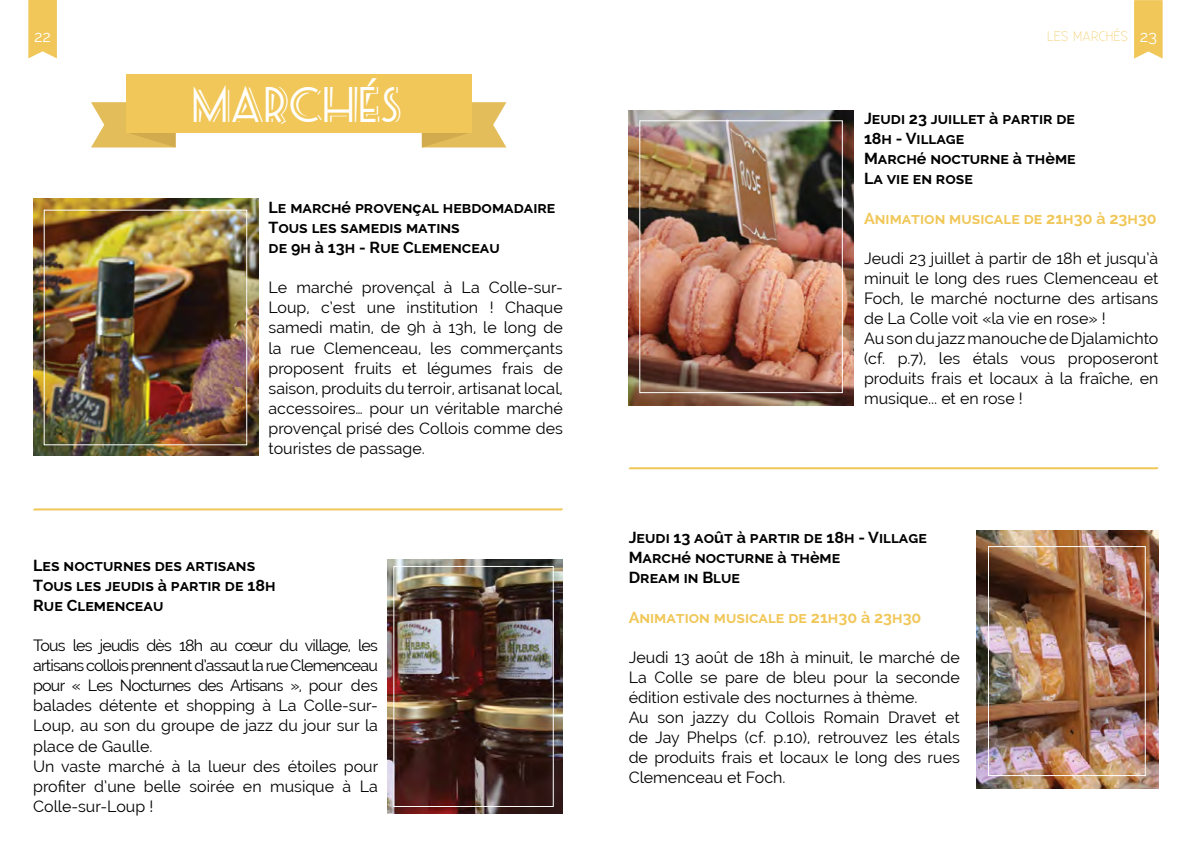
<style>
.page{position:relative;width:1191px;height:851px;background:#fff}
.page>*{position:absolute;margin:0;border:0;box-sizing:border-box;transform-origin:0 0}
.t1{font:40px "Seaside Resort NF";color:#fff}
.t2{font:16px/20px "Raleway";color:#000}
.t3{font:16px/20px "Raleway";letter-spacing:-.035em;color:#000}
.t4{font:700 16px/20px "Raleway";color:#000}
.t5{font:700 16px "Raleway";color:#f0c758}
.t6{font:16px "Raleway";color:#fff}
.t7{font:300 14px "Existence";color:#f0c758}
.s1{font-family:"Raleway";font-weight:400;font-size:16px;color:#fff}
</style>
<div class="page">
<img style="left:976px;top:530px;width:182px;height:258px">
<img style="left:628px;top:111px;width:225px;height:295px">
<img style="left:387px;top:559px;width:176px;height:254px">
<svg style="left:422px;top:102px;width:84px;height:45px"></svg>
<svg style="left:91px;top:102px;width:85px;height:45px"></svg>
<div style="left:126px;top:74px;width:345px;height:58px;background:#f0c758"></div>
<svg style="left:1134px;top:0;width:28px;height:59px"></svg>
<svg style="left:28px;top:0;width:29px;height:58px"></svg>
<img style="left:33px;top:198px;width:225px;height:257px">
<svg style="left:33px;top:508px;width:530px;height:2px"></svg>
<div style="left:44px;top:210px;width:203px;height:235px;border:1px solid #fff"></div>
<div style="left:639px;top:120px;width:203px;height:273px;border:1px solid #fff"></div>
<div style="left:393px;top:566px;width:160px;height:240px;border:1px solid #fff"></div>
<svg style="left:628px;top:467px;width:530px;height:2px"></svg>
<div style="left:988px;top:546px;width:157px;height:229px;border:1px solid #fff"></div>
<p class="t6" style="left:34px;top:27px;width:19px">22</p>
<p class="t7" style="left:1047px;top:28px;width:111px">LES MARCHÉS <span class="s1">23</span></p>
<h1 class="t1" style="left:193px;top:77px;width:211px">MARCHÉS</h1>
<p class="t4" style="left:864px;top:108px;width:213px">Jeudi 23 juillet à partir de<br>18h - Village<br>Marché nocturne à thème<br>La vie en rose</p>
<p class="t5" style="left:864px;top:209px;width:294px">Animation musicale de 21h30 à 23h30</p>
<p class="t2" style="left:864px;top:248px;width:296px">Jeudi 23 juillet à partir de 18h et jusqu’à minuit le long des rues Clemenceau et Foch, le marché nocturne des artisans de La Colle voit «la vie en rose» !<br>Au son du jazz manouche de Djalamichto (cf. p.7), les étals vous proposeront produits frais et locaux à la fraîche, en musique... et en rose !</p>
<p class="t4" style="left:268px;top:198px;width:288px">Le marché provençal hebdomadaire<br>Tous les samedis matins<br>de 9h à 13h - Rue Clemenceau</p>
<p class="t2" style="left:268px;top:278px;width:296px;text-align:justify">Le marché provençal à La Colle-sur-Loup, c’est une institution ! Chaque samedi matin, de 9h à 13h, le long de la rue Clemenceau, les commerçants proposent fruits et légumes frais de saison, produits du terroir, artisanat local, accessoires… pour un véritable marché provençal prisé des Collois comme des touristes de passage.</p>
<p class="t4" style="left:33px;top:555px;width:244px">Les nocturnes des artisans<br>Tous les jeudis à partir de 18h<br>Rue Clemenceau</p>
<p class="t3" style="left:33px;top:635px;width:347px">Tous les jeudis dès 18h au cœur du village, les artisans collois prennent d’assaut la rue Clemenceau pour « Les Nocturnes des Artisans », pour des balades détente et shopping à La Colle-sur-Loup, au son du groupe de jazz du jour sur la place de Gaulle.<br>Un vaste marché à la lueur des étoiles pour profiter d’une belle soirée en musique à La Colle-sur-Loup !</p>
<p class="t4" style="left:628px;top:527px;width:300px">Jeudi 13 août à partir de 18h - Village<br>Marché nocturne à thème<br>Dream in Blue</p>
<p class="t5" style="left:628px;top:608px;width:294px">Animation musicale de 21h30 à 23h30</p>
<p class="t2" style="left:628px;top:647px;width:333px">Jeudi 13 août de 18h à minuit, le marché de La Colle se pare de bleu pour la seconde édition estivale des nocturnes à thème.<br>Au son jazzy du Collois Romain Dravet et de Jay Phelps (cf. p.10), retrouvez les étals de produits frais et locaux le long des rues Clemenceau et Foch.</p>
</div>
